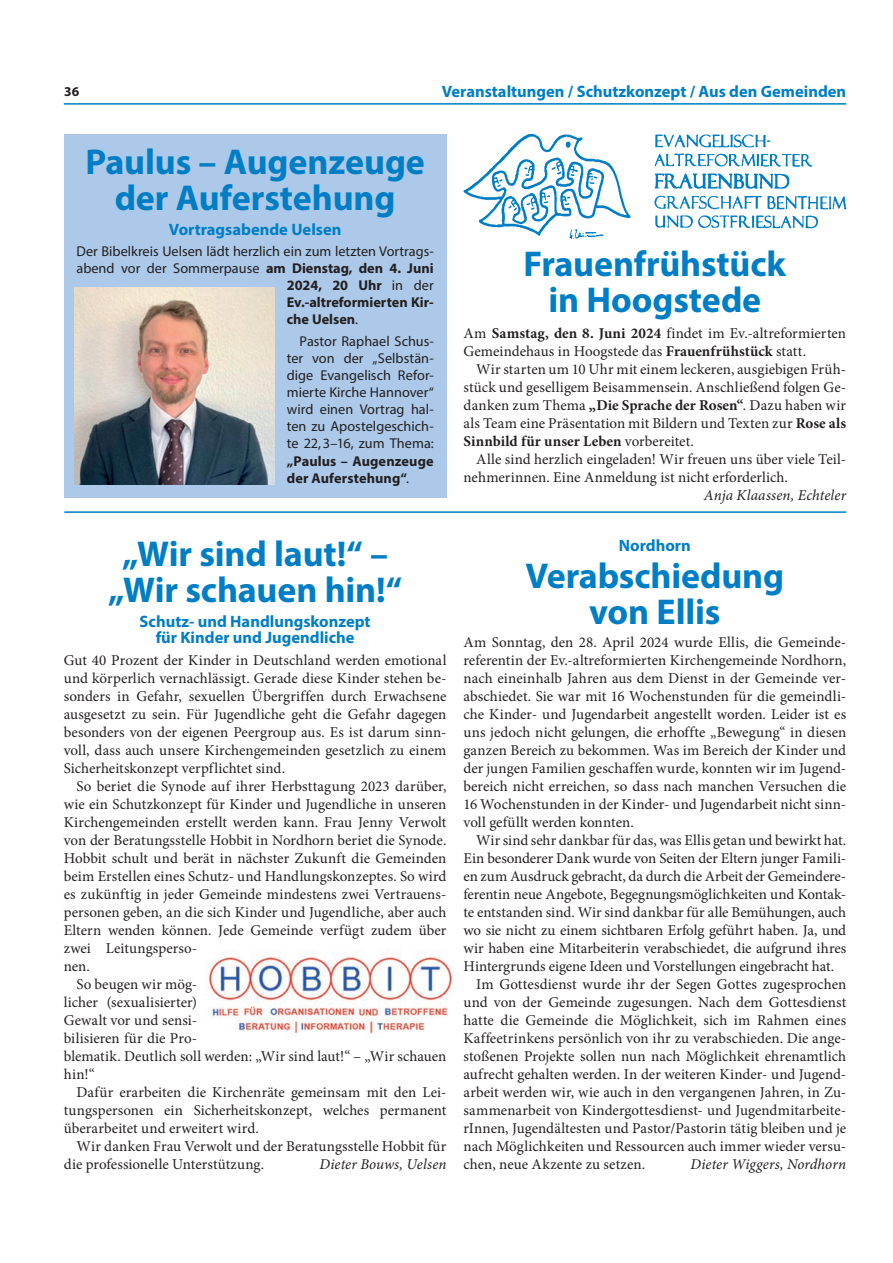
<style>
.page{position:relative;width:893px;height:1263px;background:#fff}
.page>*{position:absolute;margin:0;border:0;box-sizing:border-box;transform-origin:0 0}
.t1{font:700 36px/36px "Myriad Pro";letter-spacing:-.005em;color:#007ec5;text-align:center}
.t2{font:700 16.5px/16.5px "Myriad Pro";color:#007ec5;text-align:center}
.t3{font:15px/18px "Minion Pro";color:#231f20;text-align:justify}
.t4{font:italic 15px "Minion Pro";letter-spacing:.005em;color:#231f20}
.t5{font:14.25px/17.1px "Myriad Pro";color:#231f20;text-align:justify}
.t6{font:700 14.25px/17.1px "Myriad Pro";color:#231f20}
.t7{font:700 13.5px "Myriad Pro";color:#231f20}
.s1{font-weight:700}
.s2{font-weight:400}
</style>
<div class="page">
<hr style="left:64px;top:103px;width:782px;height:2px;background:#007ec5">
<svg style="left:655px;top:173px;width:134px;height:16px"></svg>
<svg style="left:655px;top:134px;width:115px;height:13px"></svg>
<svg style="left:655px;top:153px;width:158px;height:14px"></svg>
<svg style="left:654px;top:196px;width:193px;height:32px"></svg>
<svg style="left:463px;top:134px;width:168px;height:105px"></svg>
<div style="left:64px;top:134px;width:382px;height:363px;background:#acc9e9"></div>
<img style="left:74px;top:288px;width:200px;height:197px">
<img style="left:208px;top:950px;width:244px;height:86px">
<hr style="left:64px;top:511px;width:782px;height:2px;background:#007ec5">
<p class="t7" style="left:64px;top:82px;width:16px">36</p>
<p class="t2" style="left:442px;top:83px;width:406px">Veranstaltungen / Schutzkonzept / Aus den Gemeinden</p>
<h1 class="t1" style="left:85px;top:142px;width:341px">Paulus – Augenzeuge der Auferstehung</h1>
<p class="t2" style="left:169px;top:220px;width:174px">Vortragsabende Uelsen</p>
<p class="t5" style="left:77px;top:242px;width:359px">Der Bibelkreis Uelsen lädt herzlich ein zum letzten Vortrags-</p>
<p class="t5" style="left:77px;top:260px;width:359px">abend vor der Sommerpause <span class="s1">am Dienstag, den 4. Juni</span></p>
<p class="t6" style="left:287px;top:276px;width:148px">2024, 20 Uhr <span class="s2">in der</span></p>
<p class="t6" style="left:287px;top:294px;width:148px">Ev.-altreformierten Kir-</p>
<p class="t6" style="left:287px;top:311px;width:73px">che Uelsen<span class="s2">.</span></p>
<p class="t5" style="left:287px;top:332px;width:148px;text-indent:13px">Pastor Raphael Schus&shy;ter von der „Selbstän&shy;dige Evangelisch Refor&shy;mierte Kirche Hannover“ wird einen Vortrag hal&shy;ten zu Apostelgeschich&shy;te 22, 3–16, zum Thema:</p>
<p class="t6" style="left:287px;top:452px;width:148px">„Paulus – Augenzeuge der Auferstehung“<span class="s2">.</span></p>
<h1 class="t1" style="left:108px;top:534px;width:295px">„Wir sind laut!“ – „Wir schauen hin!“</h1>
<p class="t2" style="left:140px;top:612px;width:233px">Schutz- und Handlungskonzept für Kinder und Jugendliche</p>
<p class="t3" style="left:64px;top:652px;width:384px">Gut 40 Prozent der Kinder in Deutschland werden emotional und körperlich vernachlässigt. Gerade diese Kinder stehen be&shy;sonders in Gefahr, sexuellen Übergriffen durch Erwachsene ausgesetzt zu sein. Für Jugendliche geht die Gefahr dagegen besonders von der eigenen Peergroup aus. Es ist darum sinn&shy;voll, dass auch unsere Kirchengemeinden gesetzlich zu einem Sicherheitskonzept verpflichtet sind.</p>
<p class="t3" style="left:77px;top:778px;width:371px">So beriet die Synode auf ihrer Herbsttagung 2023 darüber,</p>
<p class="t3" style="left:64px;top:796px;width:384px">wie ein Schutzkonzept für Kinder und Jugendliche in unseren</p>
<p class="t3" style="left:64px;top:814px;width:384px">Kirchengemeinden erstellt werden kann. Frau Jenny Verwolt</p>
<p class="t3" style="left:64px;top:832px;width:384px">von der Beratungsstelle Hobbit in Nordhorn beriet die Synode.</p>
<p class="t3" style="left:64px;top:850px;width:384px">Hobbit schult und berät in nächster Zukunft die Gemeinden</p>
<p class="t3" style="left:64px;top:868px;width:384px">beim Erstellen eines Schutz- und Handlungskonzeptes. So wird</p>
<p class="t3" style="left:64px;top:886px;width:384px">es zukünftig in jeder Gemeinde mindestens zwei Vertrauens-</p>
<p class="t3" style="left:64px;top:904px;width:384px">personen geben, an die sich Kinder und Jugendliche, aber auch</p>
<p class="t3" style="left:64px;top:922px;width:384px">Eltern wenden können. Jede Gemeinde verfügt zudem über</p>
<p class="t3" style="left:64px;top:940px;width:135px">zwei Leitungsperso-</p>
<p class="t3" style="left:64px;top:958px;width:28px">nen.</p>
<p class="t3" style="left:77px;top:976px;width:122px">So beugen wir mög-</p>
<p class="t3" style="left:64px;top:994px;width:135px">licher (sexualisierter)</p>
<p class="t3" style="left:64px;top:1012px;width:135px">Gewalt vor und sensi-</p>
<p class="t3" style="left:64px;top:1030px;width:135px">bilisieren für die Pro-</p>
<p class="t3" style="left:64px;top:1048px;width:384px">blematik. Deutlich soll werden: „Wir sind laut!“ – „Wir schauen</p>
<p class="t3" style="left:64px;top:1066px;width:33px">hin!“</p>
<p class="t3" style="left:77px;top:1084px;width:371px">Dafür erarbeiten die Kirchenräte gemeinsam mit den Lei-</p>
<p class="t3" style="left:64px;top:1102px;width:384px">tungspersonen ein Sicherheitskonzept, welches permanent</p>
<p class="t3" style="left:64px;top:1120px;width:197px">überarbeitet und erweitert wird.</p>
<p class="t3" style="left:77px;top:1138px;width:371px">Wir danken Frau Verwolt und der Beratungsstelle Hobbit für</p>
<p class="t3" style="left:64px;top:1156px;width:202px">die professionelle Unterstützung.</p>
<p class="t4" style="left:320px;top:1154px;width:128px">Dieter Bouws, Uelsen</p>
<h1 class="t1" style="left:524px;top:244px;width:264px">Frauenfrühstück in Hoogstede</h1>
<p class="t3" style="left:463px;top:325px;width:384px">Am <span class="s1">Samstag, den 8. Juni 2024</span> findet im Ev.-altreformierten<br>Gemeindehaus in Hoogstede das <span class="s1">Frauenfrühstück</span> statt.</p>
<p class="t3" style="left:463px;top:361px;width:384px;text-indent:13px">Wir starten um 10 Uhr mit einem leckeren, ausgiebigen Früh&shy;stück und geselligem Beisammensein. Anschließend folgen Ge&shy;danken zum Thema <span class="s1">„Die Sprache der Rosen“</span>. Dazu haben wir als Team eine Präsentation mit Bildern und Texten zur <span class="s1">Rose als Sinnbild für unser Leben</span> vorbereitet.</p>
<p class="t3" style="left:463px;top:451px;width:384px;text-indent:13px">Alle sind herzlich eingeladen! Wir freuen uns über viele Teil&shy;nehmerinnen. Eine Anmeldung ist nicht erforderlich.</p>
<p class="t4" style="left:704px;top:485px;width:144px">Anja Klaassen, Echteler</p>
<p class="t2" style="left:619px;top:537px;width:73px">Nordhorn</p>
<h1 class="t1" style="left:525px;top:556px;width:260px;line-height:36.6px">Verabschiedung von Ellis</h1>
<p class="t3" style="left:463px;top:634px;width:384px">Am Sonntag, den 28. April 2024 wurde Ellis, die Gemeinde&shy;referentin der Ev.-altreformierten Kirchengemeinde Nordhorn, nach eineinhalb Jahren aus dem Dienst in der Gemeinde ver&shy;abschiedet. Sie war mit 16 Wochenstunden für die gemeindli&shy;che Kinder- und Jugendarbeit angestellt worden. Leider ist es uns jedoch nicht gelungen, die erhoffte „Bewegung“ in diesen ganzen Bereich zu bekommen. Was im Bereich der Kinder und der jungen Familien geschaffen wurde, konnten wir im Jugend&shy;bereich nicht erreichen, so dass nach manchen Versuchen die 16 Wochenstunden in der Kinder- und Jugendarbeit nicht sinn&shy;voll gefüllt werden konnten.</p>
<p class="t3" style="left:476px;top:832px;width:371px">Wir sind sehr dankbar für das, was Ellis getan und bewirkt hat.</p>
<p class="t3" style="left:463px;top:850px;width:384px">Ein besonderer Dank wurde von Seiten der Eltern junger Famili-</p>
<p class="t3" style="left:463px;top:868px;width:384px">en zum Ausdruck gebracht, da durch die Arbeit der Gemeindere-</p>
<p class="t3" style="left:463px;top:886px;width:384px">ferentin neue Angebote, Begegnungsmöglichkeiten und Kontak-</p>
<p class="t3" style="left:463px;top:904px;width:384px">te entstanden sind. Wir sind dankbar für alle Bemühungen, auch</p>
<p class="t3" style="left:463px;top:922px;width:384px">wo sie nicht zu einem sichtbaren Erfolg geführt haben. Ja, und</p>
<p class="t3" style="left:463px;top:940px;width:384px">wir haben eine Mitarbeiterin verabschiedet, die aufgrund ihres</p>
<p class="t3" style="left:463px;top:958px;width:372px">Hintergrunds eigene Ideen und Vorstellungen eingebracht hat.</p>
<p class="t3" style="left:476px;top:976px;width:371px">Im Gottesdienst wurde ihr der Segen Gottes zugesprochen</p>
<p class="t3" style="left:463px;top:994px;width:384px">und von der Gemeinde zugesungen. Nach dem Gottesdienst</p>
<p class="t3" style="left:463px;top:1012px;width:384px">hatte die Gemeinde die Möglichkeit, sich im Rahmen eines</p>
<p class="t3" style="left:463px;top:1030px;width:384px">Kaffeetrinkens persönlich von ihr zu verabschieden. Die ange-</p>
<p class="t3" style="left:463px;top:1048px;width:384px">stoßenen Projekte sollen nun nach Möglichkeit ehrenamtlich</p>
<p class="t3" style="left:463px;top:1066px;width:384px">aufrecht gehalten werden. In der weiteren Kinder- und Jugend-</p>
<p class="t3" style="left:463px;top:1084px;width:384px">arbeit werden wir, wie auch in den vergangenen Jahren, in Zu-</p>
<p class="t3" style="left:463px;top:1102px;width:384px">sammenarbeit von Kindergottesdienst- und Jugendmitarbeite-</p>
<p class="t3" style="left:463px;top:1120px;width:384px">rInnen, Jugendältesten und Pastor/Pastorin tätig bleiben und je</p>
<p class="t3" style="left:463px;top:1138px;width:384px">nach Möglichkeiten und Ressourcen auch immer wieder versu-</p>
<p class="t3" style="left:463px;top:1156px;width:183px">chen, neue Akzente zu setzen.</p>
<p class="t4" style="left:691px;top:1154px;width:157px">Dieter Wiggers, Nordhorn</p>
</div>
